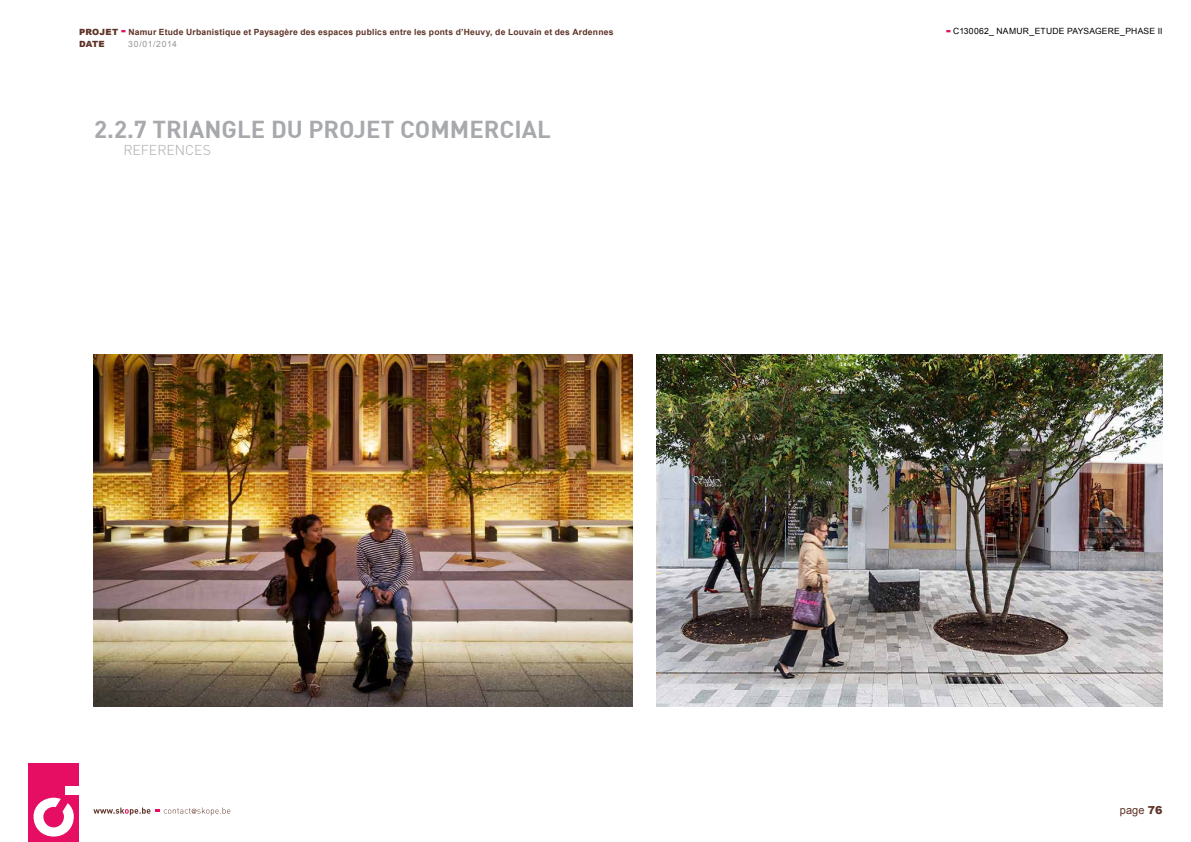
<style>
.page{position:relative;width:1191px;height:842px;background:#fff}
.page>*{position:absolute;margin:0;border:0;box-sizing:border-box;transform-origin:0 0}
.t1{font:700 24px "DIN";color:#a7a9ac}
.t2{font:300 14px "DIN";color:#a7a9ac}
.t3{font:11px "Arial";color:#5e3327}
.t4{font:700 8.6px/12.6px "Arial";letter-spacing:.025em;color:#5e3327}
.t5{font:8.6px "Arial";letter-spacing:.03em;color:#000}
.t6{font:8.6px "Arial";letter-spacing:.065em;color:#939598}
.s1{font-weight:900}
.s2{font-weight:900;font-size:14.4px;color:#e50e63}
</style>
<div class="page">
<div style="left:28px;top:763px;width:51px;height:79px;background:#e50e63"></div>
<svg style="left:34px;top:798px;width:40px;height:38px"></svg>
<div style="left:65px;top:786px;width:14px;height:9px;background:#fff"></div>
<svg style="left:93px;top:807px;width:137px;height:9px"></svg>
<img style="left:93px;top:354px;width:539px;height:353px">
<img style="left:656px;top:354px;width:506px;height:353px">
<p class="t4" style="left:79px;top:26px;width:536px"><span class="s1">PROJET</span> <span class="s2">-</span> Namur Etude Urbanistique et Paysagère des espaces publics entre les ponts d’Heuvy, de Louvain et des Ardennes<br><span class="s1">DATE</span></p>
<p class="t6" style="left:128px;top:39px;width:50px">30/01/2014</p>
<h1 class="t1" style="left:94px;top:113px;width:458px">2.2.7 TRIANGLE DU PROJET COMMERCIAL</h1>
<h2 class="t2" style="left:123px;top:141px;width:10px">REFEREN</h2>
<h2 class="t2" style="left:185px;top:141px;width:18px">CES</h2>
<p class="t5" style="left:946px;top:26px;width:96px"><span class="s2">-</span> C130062_ NAMUR_ETUDE</p>
<p class="t5" style="left:1067px;top:26px;width:30px">PAYSAGERE</p>
<p class="t5" style="left:1120px;top:26px;width:41px">_PHASE II</p>
<p class="t3" style="left:1120px;top:802px;width:44px">PAGE <span class="s1">76</span></p>
</div>
